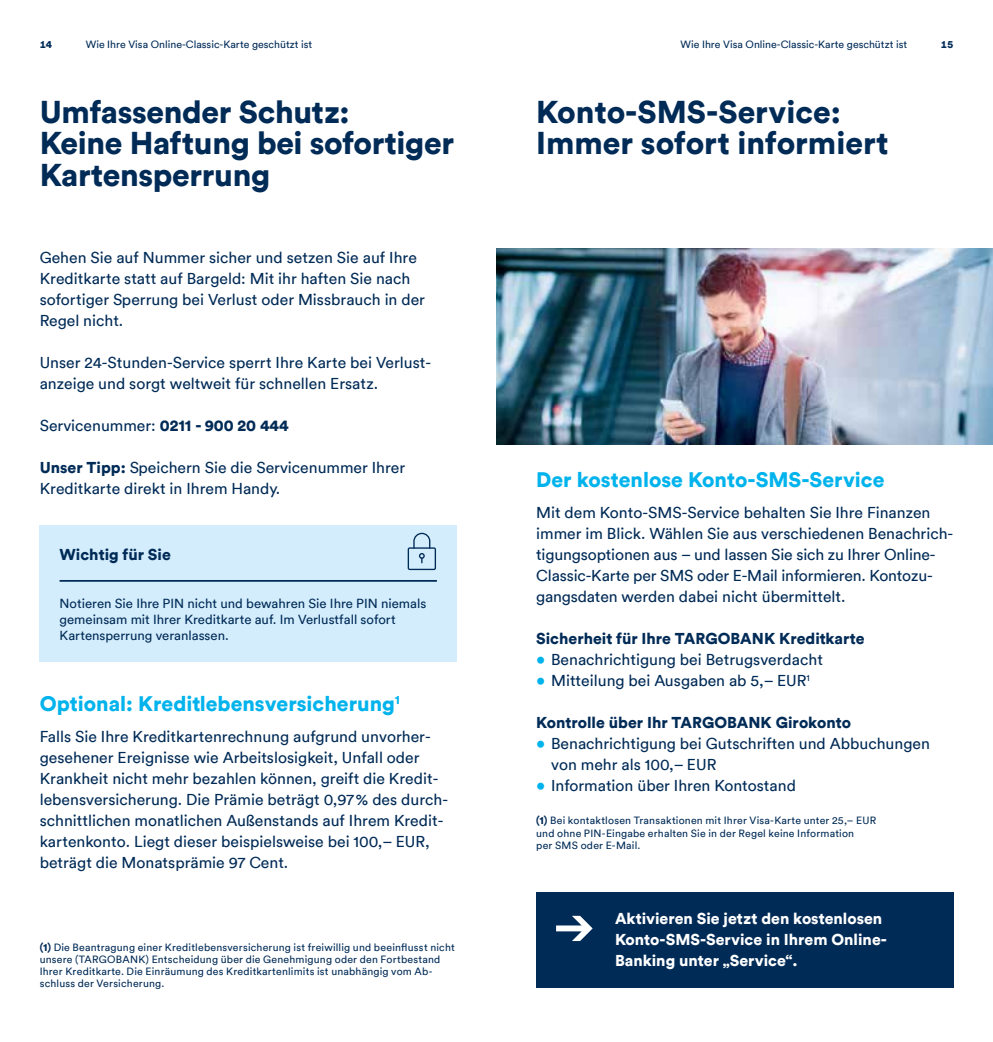
<style>
.page{position:relative;width:993px;height:1042px;background:#fff}
.page>*{position:absolute;margin:0;border:0;box-sizing:border-box;transform-origin:0 0}
.t1{font:900 31.5px/31.5px "Circular Pro TT";letter-spacing:-.01em;color:#002b57}
.t2{font:900 21px "Circular Pro TT";color:#00b3ec}
.t3{font:15.75px/21px "Circular Pro TT";color:#002b57}
.t4{font:900 15.75px/21px "Circular Pro TT";color:#fff}
.t5{font:900 15.75px "Circular Pro TT";color:#002b57}
.t6{font:13.12px/15.8px "Circular Pro TT";color:#002b57}
.t7{font:10.5px/12.2px "Circular Pro TT";letter-spacing:.02em;color:#002b57}
.t8{font:10.5px "Circular Pro TT";color:#002b57}
.t9{font:900 10.5px "Circular Pro TT";color:#002b57}
.s1{font-weight:900}
.s2{font-size:16.62px;color:#00b3ec}
</style>
<div class="page">
<img style="left:496px;top:248px;width:496px;height:197px">
<div style="left:536px;top:891px;width:416px;height:96px;background:#002b57"></div>
<svg style="left:556px;top:916px;width:36px;height:25px"></svg>
<div style="left:40px;top:525px;width:416px;height:137px;background:#d4edfc"></div>
<hr style="left:60px;top:580px;width:377px;height:2px;background:#002b57">
<svg style="left:407px;top:533px;width:29px;height:37px"></svg>
<p class="t8" style="left:680px;top:37px;width:228px">Wie Ihre Visa Online-Classic-Karte geschützt ist</p>
<p class="t8" style="left:86px;top:37px;width:228px">Wie Ihre Visa Online-Classic-Karte geschützt ist</p>
<p class="t9" style="left:40px;top:37px;width:14px">14</p>
<p class="t9" style="left:940px;top:37px;width:14px">15</p>
<h1 class="t1" style="left:40px;top:94px;width:416px">Umfassender Schutz:<br>Keine Haftung bei sofortiger<br>Kartensperrung</h1>
<p class="t3" style="left:40px;top:246px;width:387px">Gehen Sie auf Nummer sicher und setzen Sie auf Ihre Kreditkarte statt auf Bargeld: Mit ihr haften Sie nach sofortiger Sperrung bei Verlust oder Missbrauch in der Regel nicht.</p>
<p class="t3" style="left:40px;top:351px;width:391px">Unser 24-Stunden-Service sperrt Ihre Karte bei Verlust&shy;anzeige und sorgt weltweit für schnellen Ersatz.</p>
<p class="t3" style="left:40px;top:414px;width:250px">Servicenummer: <span class="s1">0211 - 900 20 444</span></p>
<p class="t3" style="left:40px;top:456px;width:367px"><span class="s1">Unser Tipp:</span> Speichern Sie die Servicenummer Ihrer<br>Kreditkarte direkt in Ihrem Handy.</p>
<p class="t5" style="left:60px;top:543px;width:113px">Wichtig für Sie</p>
<p class="t6" style="left:60px;top:595px;width:368px">Notieren Sie Ihre PIN nicht und bewahren Sie Ihre PIN niemals gemeinsam mit Ihrer Kreditkarte auf. Im Verlustfall sofort<br>Kartensperrung veranlassen.</p>
<h2 class="t2" style="left:40px;top:688px;width:362px">Optional: Kreditlebensversicherung<sup>1</sup></h2>
<p class="t3" style="left:40px;top:725px;width:410px">Falls Sie Ihre Kreditkartenrechnung aufgrund unvorher&shy;gesehener Ereignisse wie Arbeitslosigkeit, Unfall oder Krankheit nicht mehr bezahlen können, greift die Kredit&shy;lebensversicherung. Die Prämie beträgt 0,97% des durch&shy;schnittlichen monatlichen Außenstands auf Ihrem Kredit&shy;kartenkonto. Liegt dieser beispielsweise bei 100,– EUR, beträgt die Monatsprämie 97 Cent.</p>
<p class="t7" style="left:40px;top:940px;width:416px"><span class="s1">(1)</span> Die Beantragung einer Kreditlebensversicherung ist freiwillig und beeinflusst nicht unsere (TARGOBANK) Entscheidung über die Genehmigung oder den Fortbestand Ihrer Kreditkarte. Die Einräumung des Kreditkartenlimits ist unabhängig vom Ab&shy;schluss der Versicherung.</p>
<h1 class="t1" style="left:536px;top:94px;width:353px">Konto-SMS-Service:<br>Immer sofort informiert</h1>
<h2 class="t2" style="left:536px;top:464px;width:349px">Der kostenlose Konto-SMS-Service</h2>
<p class="t3" style="left:536px;top:501px;width:418px">Mit dem Konto-SMS-Service behalten Sie Ihre Finanzen immer im Blick. Wählen Sie aus verschiedenen Benachrich&shy;tigungsoptionen aus – und lassen Sie sich zu Ihrer Online-Classic-Karte per SMS oder E-Mail informieren. Kontozu&shy;gangsdaten werden dabei nicht übermittelt.</p>
<p class="t5" style="left:536px;top:627px;width:330px">Sicherheit für Ihre TARGOBANK Kreditkarte</p>
<p class="t3" style="left:536px;top:648px;width:288px"><span class="s2">•</span> Benachrichtigung bei Betrugsverdacht</p>
<p class="t3" style="left:536px;top:669px;width:275px"><span class="s2">•</span> Mitteilung bei Ausgaben ab 5,– EUR<sup>1</sup></p>
<p class="t5" style="left:536px;top:711px;width:316px">Kontrolle über Ihr TARGOBANK Girokonto</p>
<p class="t3" style="left:551px;top:732px;width:380px;text-indent:-15px"><span class="s2">•</span> Benachrichtigung bei Gutschriften und Abbuchungen von mehr als 100,– EUR</p>
<p class="t3" style="left:536px;top:774px;width:261px"><span class="s2">•</span> Information über Ihren Kontostand</p>
<p class="t7" style="left:536px;top:814px;width:341px"><span class="s1">(1)</span> Bei kontaktlosen Transaktionen mit Ihrer Visa-Karte unter 25,– EUR und ohne PIN-Eingabe erhalten Sie in der Regel keine Information<br>per SMS oder E-Mail.</p>
<p class="t4" style="left:614px;top:907px;width:273px">Aktivieren Sie jetzt den kostenlosen<br>Konto-SMS-Service in Ihrem Online-<br>Banking unter „Service“.</p>
</div>
